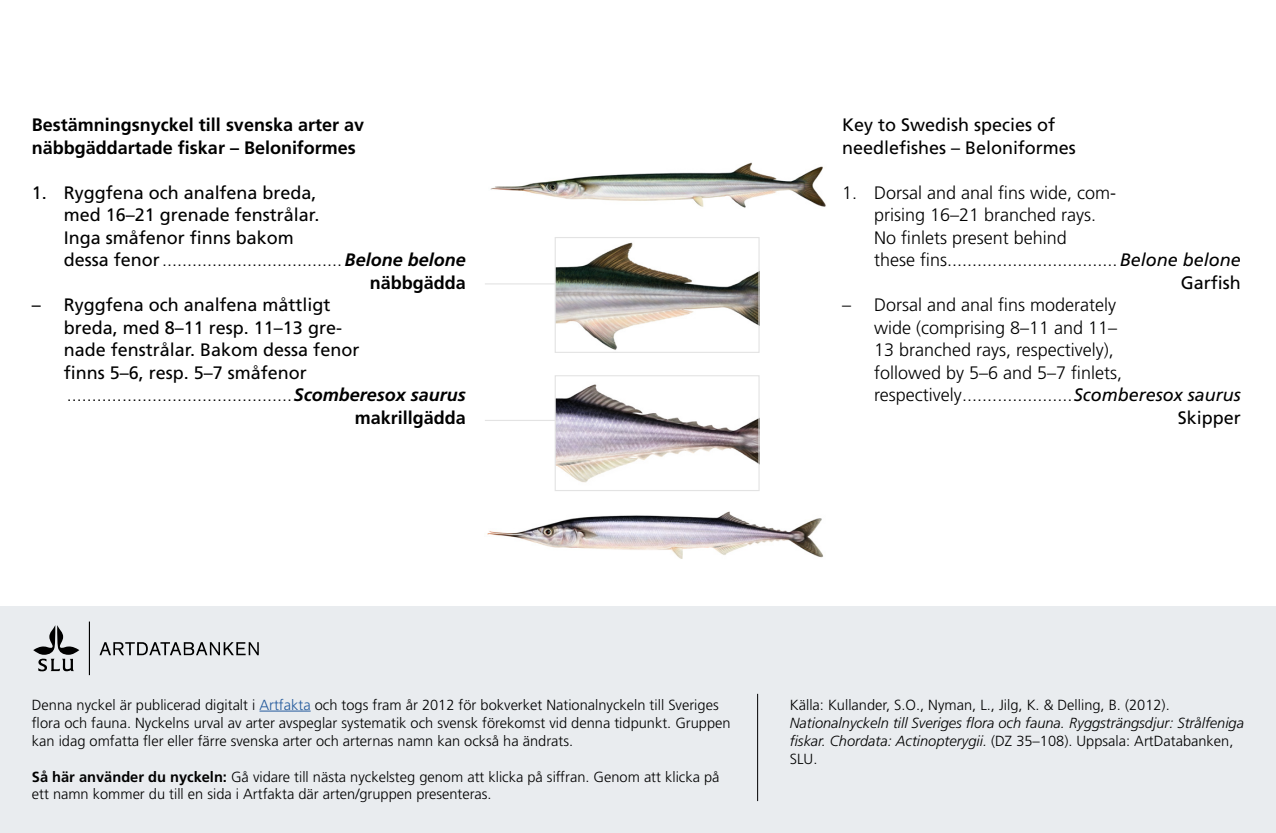
<style>
.page{position:relative;width:1276px;height:833px;background:#fff}
.page>*{position:absolute;margin:0;border:0;box-sizing:border-box;transform-origin:0 0}
.t1{font:300 18px "Frutiger LT Pro";color:#000}
.t2{font:18px/22.5px "Frutiger LT Pro";color:#000}
.t3{font:700 18px/22.5px "Frutiger LT Pro";color:#000}
.t4{font:300 14.62px/18px "Frutiger LT Pro";color:#000}
.t5{font:italic 300 14.62px/18px "Frutiger LT Pro";color:#000}
.s1{font-weight:400}
.s2{font-weight:700;font-style:italic}
.s3{font-weight:400;font-style:italic}
.s4{color:#245a9c}
.s5{font-weight:700}
.s6{font-style:normal}
</style>
<div class="page">
<div style="left:0;top:606px;width:1276px;height:226px;background:#e9ecef"></div>
<hr style="left:259px;top:710px;width:52px;height:1px;background:#245a9c">
<hr style="left:757px;top:693px;width:1px;height:107px;background:#000">
<hr style="left:89px;top:621px;width:1px;height:54px;background:#000">
<svg style="left:33px;top:625px;width:46px;height:46px"></svg>
<svg style="left:99px;top:642px;width:160px;height:13px"></svg>
<img style="left:487px;top:511px;width:337px;height:48px">
<img style="left:490px;top:162px;width:336px;height:46px">
<img style="left:556px;top:384px;width:201px;height:99px">
<div style="left:554px;top:375px;width:205px;height:116px;border:1px solid #e3e3e3"></div>
<img style="left:556px;top:242px;width:201px;height:108px">
<div style="left:554px;top:237px;width:205px;height:116px;border:1px solid #e3e3e3"></div>
<hr style="left:485px;top:283px;width:70px;height:1px;background:#e3e3e3">
<hr style="left:485px;top:420px;width:70px;height:1px;background:#e3e3e3">
<p class="t3" style="left:32px;top:114px;width:334px">Bestämningsnyckel till svenska arter av näbbgäddartade fiskar – Beloniformes</p>
<p class="t2" style="left:32px;top:181px;width:286px">1. Ryggfena och analfena breda,</p>
<p class="t2" style="left:64px;top:204px;width:257px">med 16–21 grenade fenstrålar.</p>
<p class="t2" style="left:64px;top:226px;width:232px">Inga småfenor finns bakom</p>
<p class="t1" style="left:64px;top:249px;width:403px"><span class="s1">dessa fenor</span>....................................<span class="s2">Belone belone</span></p>
<p class="t3" style="left:370px;top:271px;width:98px">näbbgädda</p>
<p class="t2" style="left:32px;top:294px;width:300px">– Ryggfena och analfena måttligt</p>
<p class="t2" style="left:64px;top:316px;width:280px">breda, med 8–11 resp. 11–13 gre-</p>
<p class="t2" style="left:64px;top:339px;width:297px">nade fenstrålar. Bakom dessa fenor</p>
<p class="t2" style="left:64px;top:361px;width:245px">finns 5–6, resp. 5–7 småfenor</p>
<p class="t1" style="left:67px;top:384px;width:400px">.............................................<span class="s2">Scomberesox saurus</span></p>
<p class="t3" style="left:355px;top:406px;width:113px">makrillgädda</p>
<p class="t2" style="left:842px;top:114px;width:235px">Key to Swedish species of needlefishes – Beloniformes</p>
<p class="t1" style="left:842px;top:182px;width:275px">1. Dorsal and anal fins wide, com-</p>
<p class="t1" style="left:874px;top:204px;width:224px">prising 16–21 branched rays.</p>
<p class="t1" style="left:874px;top:227px;width:194px">No finlets present behind</p>
<p class="t1" style="left:874px;top:249px;width:368px">these fins..................................<span class="s3">Belone belone</span></p>
<p class="t2" style="left:1181px;top:271px;width:62px">Garfish</p>
<p class="t1" style="left:842px;top:294px;width:275px">– Dorsal and anal fins moderately</p>
<p class="t1" style="left:874px;top:317px;width:245px">wide (comprising 8–11 and 11–</p>
<p class="t1" style="left:874px;top:339px;width:241px">13 branched rays, respectively),</p>
<p class="t1" style="left:874px;top:362px;width:250px">followed by 5–6 and 5–7 finlets,</p>
<p class="t1" style="left:874px;top:384px;width:368px">respectively......................<span class="s3">Scomberesox saurus</span></p>
<p class="t2" style="left:1177px;top:406px;width:65px">Skipper</p>
<p class="t4" style="left:32px;top:695px;width:700px">Denna nyckel är publicerad digitalt i <span class="s4">Artfakta</span> och togs fram år 2012 för bokverket Nationalnyckeln till Sveriges flora och fauna. Nyckelns urval av arter avspeglar systematik och svensk förekomst vid denna tidpunkt. Gruppen kan idag omfatta fler eller färre svenska arter och arternas namn kan också ha ändrats.</p>
<p class="t4" style="left:32px;top:767px;width:689px"><span class="s5">Så här använder du nyckeln:</span> Gå vidare till nästa nyckelsteg genom att klicka på siffran. Genom att klicka på ett namn kommer du till en sida i Artfakta där arten/gruppen presenteras.</p>
<p class="t4" style="left:790px;top:695px;width:381px">Källa: Kullander, S.O., Nyman, L., Jilg, K. &amp; Delling, B. (2012).</p>
<p class="t5" style="left:790px;top:713px;width:456px">Nationalnyckeln till Sveriges flora och fauna. Ryggsträngsdjur: Strålfeniga fiskar. Chordata: Actinopterygii. <span class="s6">(DZ 35–108). Uppsala: ArtDatabanken,<br>SLU.</span></p>
</div>
